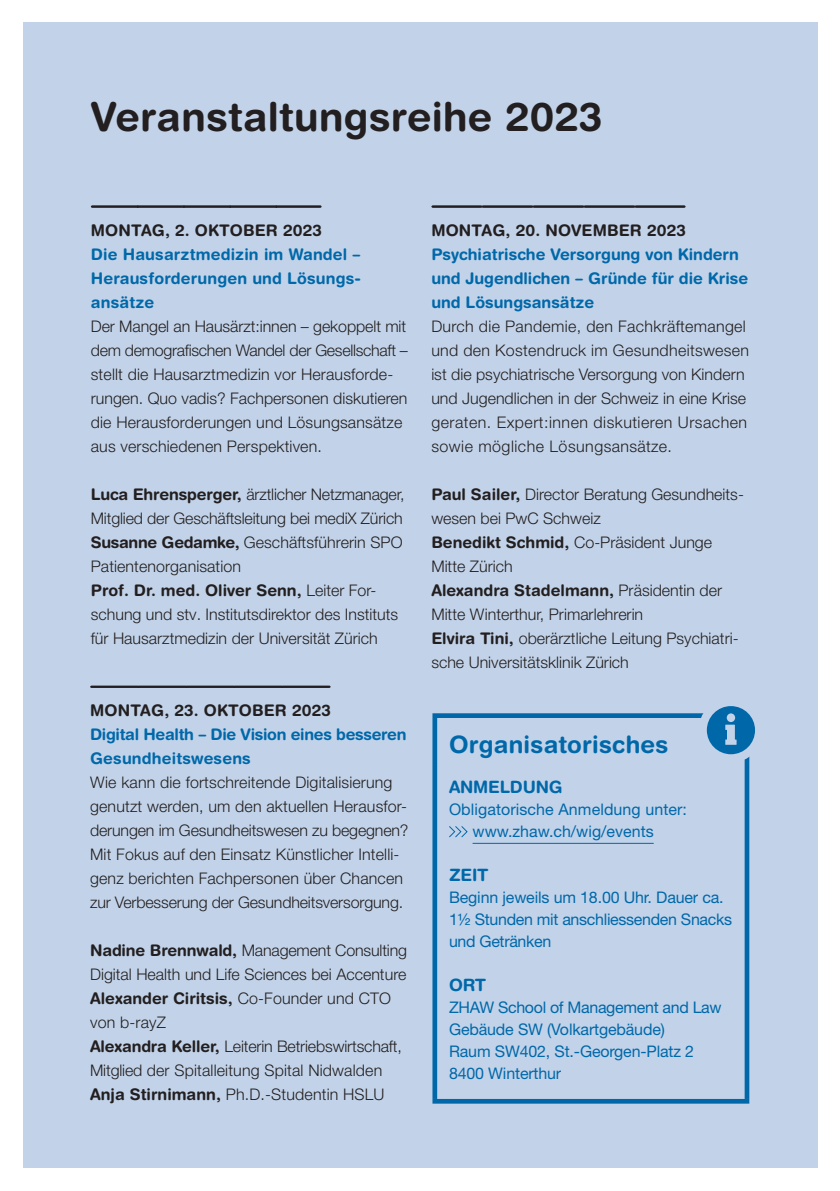
<style>
.page{position:relative;width:840px;height:1191px;background:#fff}
.page>*{position:absolute;margin:0;border:0;box-sizing:border-box;transform-origin:0 0}
.t1{font:700 40px "Helvetica Rounded LT Std";letter-spacing:.01em;color:#231f20}
.t2{font:700 24px "Helvetica Rounded LT Std";letter-spacing:.01em;color:#0068a9}
.t3{font:700 17px "Helvetica Rounded LT Std";letter-spacing:-.01em;color:#0068a9}
.t4{font:300 16px/24px "Helvetica Neue LT Pro";color:#231f20}
.t5{font:16px/22px "Helvetica Neue LT Pro";letter-spacing:-.01em;color:#0068a9}
.t6{font:300 16px/24px "Helvetica Neue LT Pro";letter-spacing:.02em;color:#231f20}
.t7{font:700 16px "Helvetica Rounded LT Std";color:#231f20}
.t8{font:700 16px/24px "Helvetica Rounded LT Std";color:#0068a9;text-align:justify}
.t9{font:700 16px/24px "Helvetica Rounded LT Std";letter-spacing:-.02em;color:#0068a9}
.s1{font-family:"Helvetica Rounded LT Std";font-weight:700}
.s2{font-family:"Helvetica Neue LT Pro";font-weight:300}
</style>
<div class="page">
<div style="left:23px;top:23px;width:793px;height:1145px;background:#c2d3e9"></div>
<svg style="left:92px;top:206px;width:228px;height:2px"></svg>
<svg style="left:91px;top:686px;width:238px;height:2px"></svg>
<svg style="left:432px;top:206px;width:252px;height:2px"></svg>
<div style="left:432px;top:713px;width:317px;height:5px;background:#0068a9"></div>
<div style="left:432px;top:718px;width:5px;height:43px;background:#0068a9"></div>
<svg style="left:744px;top:757px;width:5px;height:4px"></svg>
<div style="left:432px;top:761px;width:5px;height:338px;background:#0068a9"></div>
<div style="left:744px;top:761px;width:5px;height:338px;background:#0068a9"></div>
<hr style="left:432px;top:1099px;width:317px;height:4px;background:#0068a9">
<hr style="left:472px;top:843px;width:181px;height:1px;background:#0068a9">
<svg style="left:449px;top:826px;width:19px;height:12px"></svg>
<div style="left:698px;top:698px;width:65px;height:64px;background:#c2d3e9;border-radius:50%"></div>
<div style="left:706px;top:706px;width:48px;height:48px;background:#0068a9;border-radius:50%"></div>
<div style="left:726px;top:713px;width:8px;height:9px;background:#c2d3e9;border-radius:50%"></div>
<svg style="left:725px;top:724px;width:11px;height:21px"></svg>
<h1 class="t1" style="left:91px;top:93px;width:513px">Veranstaltungsreihe 2023</h1>
<p class="t7" style="left:91px;top:220px;width:232px">MONTAG, 2. OKTOBER 2023</p>
<p class="t8" style="left:91px;top:242px;width:271px">Die Hausarztmedizin im Wandel – Herausforderungen und Lösungs&shy;ansätze</p>
<p class="t4" style="left:91px;top:314px;width:318px">Der Mangel an Hausärzt:innen – gekoppelt mit dem demografischen Wandel der Gesellschaft – stellt die Hausarztmedizin vor Herausforde&shy;rungen. Quo vadis? Fachpersonen diskutieren die Herausforderungen und Lösungsansätze aus verschiedenen Perspektiven.</p>
<p class="t4" style="left:91px;top:482px;width:315px"><span class="s1">Luca Ehrensperger,</span> ärztlicher Netzmanager, Mitglied der Geschäftsleitung bei mediX Zürich <span class="s1">Susanne Gedamke,</span> Geschäftsführerin SPO Patientenorganisation</p>
<p class="t7" style="left:91px;top:580px;width:287px">Prof. Dr. med. Oliver Senn, <span class="s2">Leiter For-</span></p>
<p class="t4" style="left:91px;top:602px;width:309px">schung und stv. Institutsdirektor des Instituts für Hausarztmedizin der Universität Zürich</p>
<p class="t7" style="left:90px;top:700px;width:242px">MONTAG, 23. OKTOBER 2023</p>
<p class="t9" style="left:90px;top:722px;width:318px">Digital Health – Die Vision eines besseren<br>Gesundheitswesens</p>
<p class="t4" style="left:90px;top:770px;width:320px">Wie kann die fortschreitende Digitalisierung genutzt werden, um den aktuellen Herausfor&shy;derungen im Gesundheitswesen zu begegnen?<br>Mit Fokus auf den Einsatz Künstlicher Intelli&shy;genz berichten Fachpersonen über Chancen zur Verbesserung der Gesundheitsversorgung.</p>
<p class="t4" style="left:90px;top:938px;width:318px"><span class="s1">Nadine Brennwald,</span> Management Consulting<br>Digital Health und Life Sciences bei Accenture</p>
<p class="t7" style="left:90px;top:988px;width:302px">Alexander Ciritsis, <span class="s2">Co-Founder und CTO</span></p>
<p class="t4" style="left:90px;top:1010px;width:313px">von b-rayZ<br><span class="s1">Alexandra Keller,</span> Leiterin Betriebswirtschaft, Mitglied der Spitalleitung Spital Nidwalden <span class="s1">Anja Stirnimann,</span> Ph.D.-Studentin HSLU</p>
<p class="t7" style="left:431px;top:220px;width:256px">MONTAG, 20. NOVEMBER 2023</p>
<p class="t8" style="left:431px;top:242px;width:318px;text-align:left">Psychiatrische Versorgung von Kindern und Jugendlichen – Gründe für die Krise und Lösungsansätze</p>
<p class="t6" style="left:431px;top:314px;width:319px">Durch die Pandemie, den Fachkräftemangel und den Kostendruck im Gesundheitswesen ist die psychiatrische Versorgung von Kindern und Jugendlichen in der Schweiz in eine Krise geraten. Expert:innen diskutieren Ursachen sowie mögliche Lösungsansätze.</p>
<p class="t4" style="left:431px;top:482px;width:314px"><span class="s1">Paul Sailer,</span> Director Beratung Gesundheits&shy;wesen bei PwC Schweiz<br><span class="s1">Benedikt Schmid,</span> Co-Präsident Junge<br>Mitte Zürich</p>
<p class="t7" style="left:431px;top:580px;width:292px">Alexandra Stadelmann, <span class="s2">Präsidentin der</span></p>
<p class="t4" style="left:431px;top:602px;width:308px">Mitte Winterthur, Primarlehrerin<br><span class="s1">Elvira Tini,</span> oberärztliche Leitung Psychiatri&shy;sche Universitätsklinik Zürich</p>
<h2 class="t2" style="left:449px;top:729px;width:221px">Organisatorisches</h2>
<p class="t3" style="left:449px;top:777px;width:115px">ANMELDUNG</p>
<p class="t5" style="left:472px;top:798px;width:216px;text-indent:-24px">Obligatorische Anmeldung unter: www.zhaw.ch/wig/events</p>
<p class="t3" style="left:449px;top:865px;width:41px">ZEIT</p>
<p class="t5" style="left:449px;top:886px;width:284px">Beginn jeweils um 18.00 Uhr. Dauer ca.<br>1½ Stunden mit anschliessenden Snacks und Getränken</p>
<p class="t3" style="left:449px;top:975px;width:39px">ORT</p>
<p class="t5" style="left:449px;top:996px;width:274px">ZHAW School of Management and Law<br>Gebäude SW (Volkartgebäude)<br>Raum SW402, St.-Georgen-Platz 2<br>8400 Winterthur</p>
</div>
